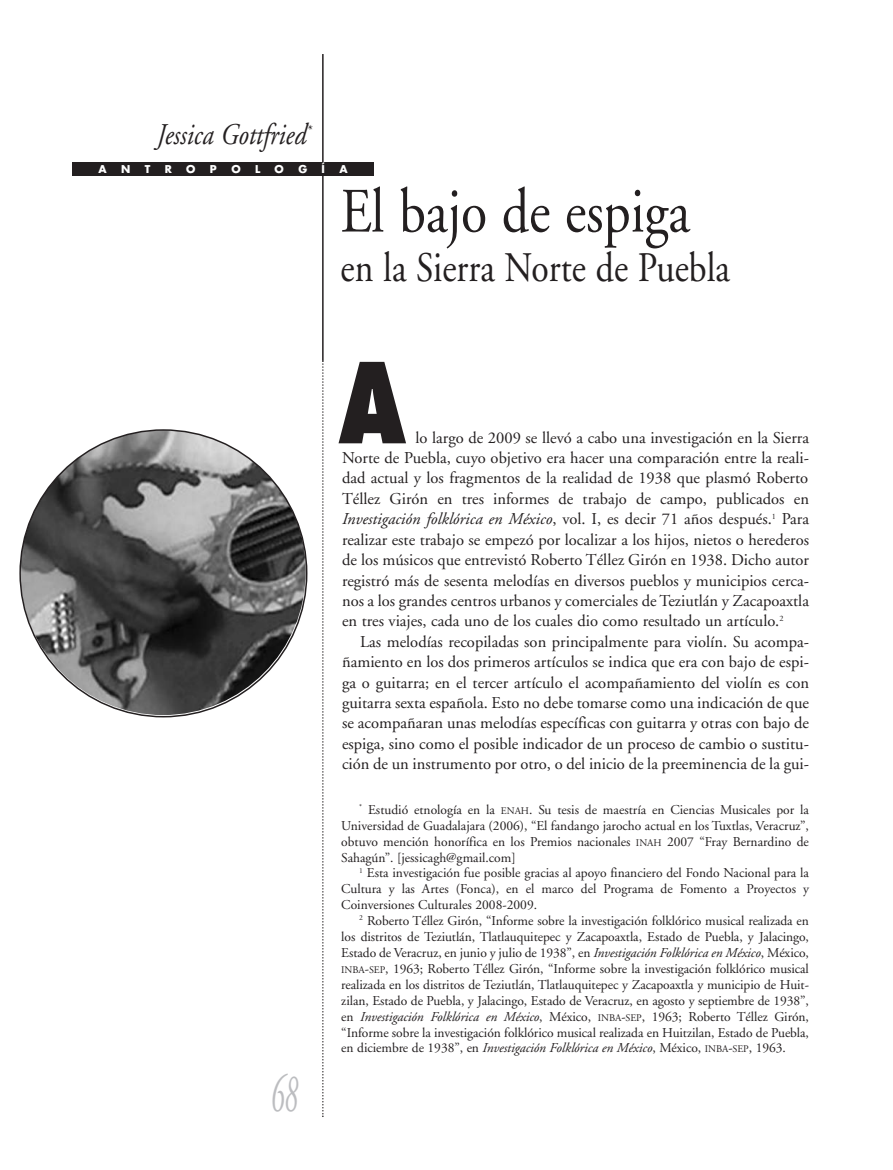
<style>
.page{position:relative;width:893px;height:1170px;background:#fff}
.page>*{position:absolute;margin:0;border:0;box-sizing:border-box;transform-origin:0 0}
.t1{font:800 108px "Futura";color:#231f20;scale:.75 1}
.t2{font:63px "Adobe Garamond";color:#231f20;scale:.85 1}
.t3{font:italic 54px "Adobe Garamond";color:#bcbdc0;scale:.5 1}
.t4{font:42px "Adobe Garamond";color:#231f20;scale:.85 1}
.t5{font:italic 30px "Adobe Garamond";color:#231f20;scale:.85 1}
.t6{font:16.5px/20.4px "Adobe Garamond";color:#231f20;text-align:justify}
.t7{font:13.5px/15.9px "Adobe Garamond";color:#231f20;text-align:justify}
.t8{font:700 10.5px "Futura";color:#fff}
.s1{font-style:italic}
.s2{font-size:10.2px}
</style>
<div class="page">
<hr style="left:322px;top:54px;width:2px;height:306px;background:#231f20">
<svg style="left:322px;top:360px;width:2px;height:756px"></svg>
<div style="left:72px;top:162px;width:302px;height:14px;background:#231f20"></div>
<svg style="left:19px;top:429px;width:288px;height:288px"></svg>
<h3 class="t5" style="left:157px;top:123px;width:183px">Jessica Gottfried<sup>*</sup></h3>
<p class="t8" style="left:98px;top:164px;width:10px">A</p>
<p class="t8" style="left:121px;top:164px;width:11px">N</p>
<p class="t8" style="left:145px;top:164px;width:7px">T</p>
<p class="t8" style="left:165px;top:164px;width:9px">R</p>
<p class="t8" style="left:186px;top:164px;width:11px">O</p>
<p class="t8" style="left:210px;top:164px;width:8px">P</p>
<p class="t8" style="left:231px;top:164px;width:11px">O</p>
<p class="t8" style="left:255px;top:164px;width:7px">L</p>
<p class="t8" style="left:275px;top:164px;width:11px">O</p>
<p class="t8" style="left:298px;top:164px;width:10px">G</p>
<p class="t8" style="left:322px;top:164px;width:5px">Í</p>
<p class="t8" style="left:339px;top:164px;width:10px">A</p>
<h2 class="t2" style="left:340px;top:186px;width:413px">El bajo de espiga</h2>
<h3 class="t4" style="left:340px;top:251px;width:460px">en la Sierra Norte de Puebla</h3>
<h1 class="t1" style="left:339px;top:355px;width:90px">A</h1>
<p class="t6" style="left:342px;top:428px;width:468px;text-indent:73px">lo largo de 2009 se llevó a cabo una investigación en la Sierra Norte de Puebla, cuyo objetivo era hacer una comparación entre la reali&shy;dad actual y los fragmentos de la realidad de 1938 que plasmó Roberto Téllez Girón en tres informes de trabajo de campo, publicados en <span class="s1">Investigación folklórica en México</span>, vol. I, es decir 71 años después.<sup>1</sup> Para realizar este trabajo se empezó por localizar a los hijos, nietos o herederos de los músicos que entrevistó Roberto Téllez Girón en 1938. Dicho autor registró más de sesenta melodías en diversos pueblos y municipios cerca&shy;nos a los grandes centros urbanos y comerciales de Teziutlán y Zacapoaxtla en tres viajes, cada uno de los cuales dio como resultado un artículo.<sup>2</sup></p>
<p class="t6" style="left:342px;top:632px;width:468px;text-indent:18px">Las melodías recopiladas son principalmente para violín. Su acompa&shy;ñamiento en los dos primeros artículos se indica que era con bajo de espi&shy;ga o guitarra; en el tercer artículo el acompañamiento del violín es con guitarra sexta española. Esto no debe tomarse como una indicación de que se acompañaran unas melodías específicas con guitarra y otras con bajo de espiga, sino como el posible indicador de un proceso de cambio o sustitu&shy;ción de un instrumento por otro, o del inicio de la preeminencia de la gui-</p>
<h3 class="t3" style="left:271px;top:1071px;width:55px">68</h3>
<p class="t7" style="left:341px;top:802px;width:469px;text-indent:18px"><sup>*</sup> Estudió etnología en la <span class="s2">ENAH</span>. Su tesis de maestría en Ciencias Musicales por la Universidad de Guadalajara (2006), “El fandango jarocho actual en los Tuxtlas, Veracruz”, obtuvo mención honorífica en los Premios nacionales <span class="s2">INAH</span> 2007 “Fray Bernardino de Sahagún”. [jessicagh@gmail.com]</p>
<p class="t7" style="left:341px;top:866px;width:469px;text-indent:18px"><sup>1</sup> Esta investigación fue posible gracias al apoyo financiero del Fondo Nacional para la Cultura y las Artes (Fonca), en el marco del Programa de Fomento a Proyectos y Coinversiones Culturales 2008-2009.</p>
<p class="t7" style="left:341px;top:914px;width:469px;text-indent:18px"><sup>2</sup> Roberto Téllez Girón, “Informe sobre la investigación folklórico musical realizada en los distritos de Teziutlán, Tlatlauquitepec y Zacapoaxtla, Estado de Puebla, y Jalacingo, Estado de Veracruz, en junio y julio de 1938”, en <span class="s1">Investigación Folklórica en México</span>, México, <span class="s2">INBA</span>-<span class="s2">SEP</span>, 1963; Roberto Téllez Girón, “Informe sobre la investigación folklórico musical realizada en los distritos de Teziutlán, Tlatlauquitepec y Zacapoaxtla y municipio de Huit&shy;zilan, Estado de Puebla, y Jalacingo, Estado de Veracruz, en agosto y septiembre de 1938”, en <span class="s1">Investigación Folklórica en México</span>, México, <span class="s2">INBA</span>-<span class="s2">SEP</span>, 1963; Roberto Téllez Girón, “Informe sobre la investigación folklórico musical realizada en Huitzilan, Estado de Puebla, en diciembre de 1938”, en <span class="s1">Investigación Folklórica en México</span>, México, <span class="s2">INBA</span>-<span class="s2">SEP</span>, 1963.</p>
</div>
